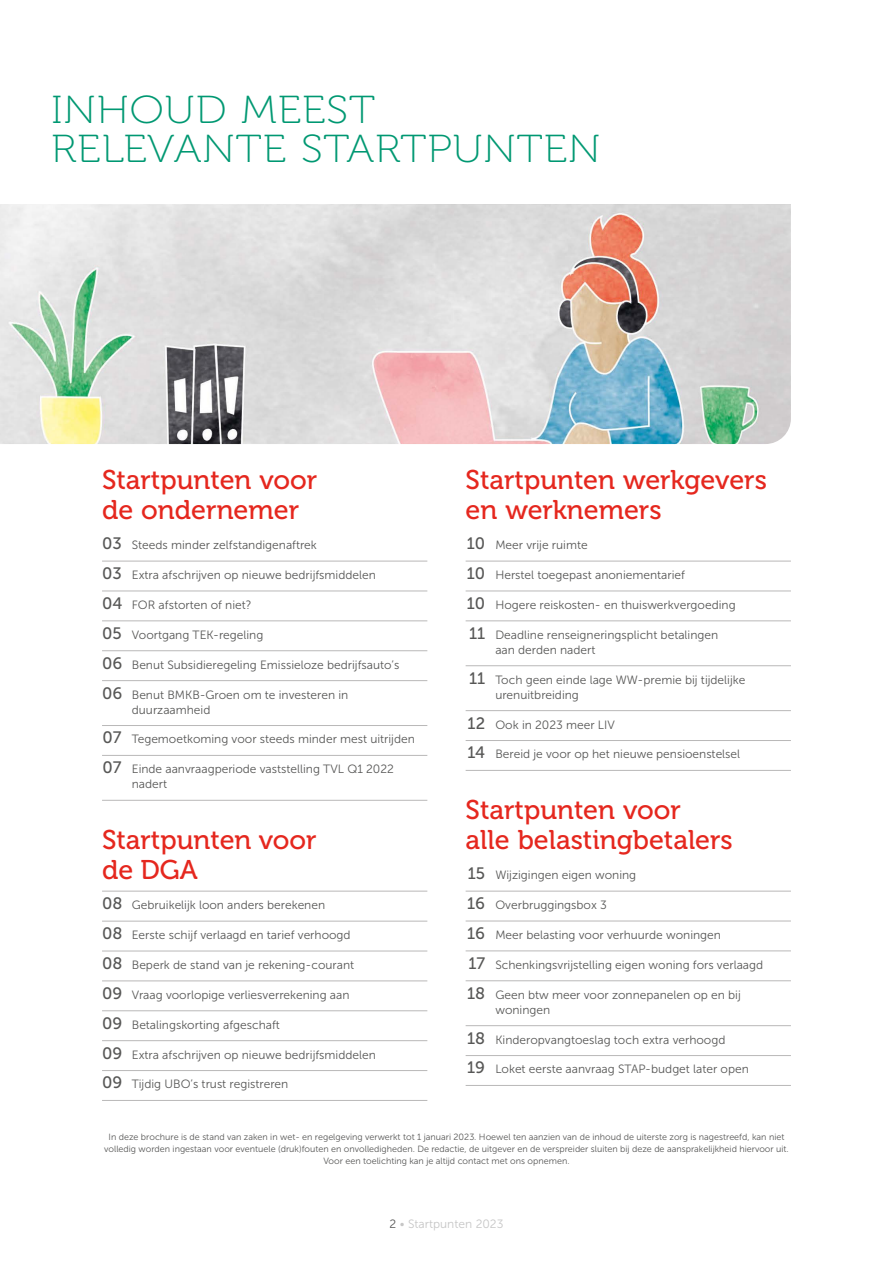
<style>
.page{position:relative;width:893px;height:1263px;background:#fff}
.page>*{position:absolute;margin:0;border:0;box-sizing:border-box;transform-origin:0 0}
.Kop_hoofdstuk{font:39px/39px "Museo 100";letter-spacing:.02em;color:#009872;scale:1.1 1}
.Inhoud_kopje{font:27px/30px "Museo 500";color:#e5271e}
.Inhoud_nieuw{font:27px/30px "Museo 500";color:#e5271e}
.Inhoud_nieuw-2{font:12px/15px "Museo Sans 300";color:#575756}
.t1{font:12px "Museo Sans 300";color:#c6c6c6}
.Platte_tekst{font:9px/12px "Museo Sans 300";color:#575756;text-align:center}
.s1{font-family:"Museo Sans 500";font-size:16.5px}
.s2{color:#575756}
</style>
<div class="page">
<hr style="left:102px;top:561px;width:325px;height:1px;background:#b9b8b8">
<hr style="left:102px;top:591px;width:325px;height:1px;background:#b9b8b8">
<hr style="left:102px;top:621px;width:325px;height:1px;background:#b9b8b8">
<hr style="left:102px;top:650px;width:325px;height:1px;background:#b9b8b8">
<hr style="left:102px;top:680px;width:325px;height:1px;background:#b9b8b8">
<hr style="left:102px;top:725px;width:325px;height:1px;background:#b9b8b8">
<hr style="left:102px;top:755px;width:325px;height:1px;background:#b9b8b8">
<hr style="left:102px;top:800px;width:325px;height:1px;background:#b9b8b8">
<hr style="left:102px;top:891px;width:325px;height:1px;background:#b9b8b8">
<hr style="left:102px;top:921px;width:325px;height:1px;background:#b9b8b8">
<hr style="left:102px;top:951px;width:325px;height:1px;background:#b9b8b8">
<hr style="left:102px;top:981px;width:325px;height:1px;background:#b9b8b8">
<hr style="left:102px;top:1010px;width:325px;height:1px;background:#b9b8b8">
<hr style="left:102px;top:1040px;width:325px;height:1px;background:#b9b8b8">
<hr style="left:102px;top:1070px;width:325px;height:1px;background:#b9b8b8">
<hr style="left:102px;top:1100px;width:325px;height:1px;background:#b9b8b8">
<hr style="left:466px;top:561px;width:325px;height:1px;background:#b9b8b8">
<hr style="left:466px;top:591px;width:325px;height:1px;background:#b9b8b8">
<hr style="left:466px;top:621px;width:325px;height:1px;background:#b9b8b8">
<hr style="left:466px;top:665px;width:325px;height:1px;background:#b9b8b8">
<hr style="left:466px;top:710px;width:325px;height:1px;background:#b9b8b8">
<hr style="left:466px;top:740px;width:325px;height:1px;background:#b9b8b8">
<hr style="left:466px;top:770px;width:325px;height:1px;background:#b9b8b8">
<hr style="left:466px;top:891px;width:325px;height:1px;background:#b9b8b8">
<hr style="left:466px;top:921px;width:325px;height:1px;background:#b9b8b8">
<hr style="left:466px;top:951px;width:325px;height:1px;background:#b9b8b8">
<hr style="left:466px;top:980px;width:325px;height:1px;background:#b9b8b8">
<hr style="left:466px;top:1025px;width:325px;height:1px;background:#b9b8b8">
<hr style="left:466px;top:1055px;width:325px;height:1px;background:#b9b8b8">
<hr style="left:466px;top:1085px;width:325px;height:1px;background:#b9b8b8">
<img style="left:0;top:204px;width:791px;height:240px">
<p class="Kop_hoofdstuk" style="left:51px;top:91px;width:501px">INHOUD MEEST<br>RELEVANTE STARTPUNTEN</p>
<p class="Inhoud_kopje" style="left:102px;top:465px;width:217px">Startpunten voor de ondernemer</p>
<p class="Inhoud_nieuw-2" style="left:102px;top:537px;width:216px"><span class="s1">03</span> Steeds minder zelfstandigenaftrek</p>
<p class="Inhoud_nieuw-2" style="left:102px;top:567px;width:275px"><span class="s1">03</span> Extra afschrijven op nieuwe bedrijfsmiddelen</p>
<p class="Inhoud_nieuw-2" style="left:102px;top:597px;width:151px"><span class="s1">04</span> FOR afstorten of niet?</p>
<p class="Inhoud_nieuw-2" style="left:102px;top:627px;width:163px"><span class="s1">05</span> Voortgang TEK-regeling</p>
<p class="Inhoud_nieuw-2" style="left:102px;top:657px;width:299px"><span class="s1">06</span> Benut Subsidieregeling Emissieloze bedrijfsauto’s</p>
<p class="Inhoud_nieuw-2" style="left:132px;top:687px;width:218px;text-indent:-30px"><span class="s1">06</span> Benut BMKB-Groen om te investeren in duurzaamheid</p>
<p class="Inhoud_nieuw-2" style="left:103px;top:732px;width:314px"><span class="s1">07</span> Tegemoetkoming voor steeds minder mest uitrijden</p>
<p class="Inhoud_nieuw-2" style="left:132px;top:762px;width:264px;text-indent:-29px"><span class="s1">07</span> Einde aanvraagperiode vaststelling TVL Q1 2022 nadert</p>
<p class="Inhoud_nieuw" style="left:102px;top:825px;width:216px">Startpunten voor de DGA</p>
<p class="Inhoud_nieuw-2" style="left:102px;top:897px;width:225px"><span class="s1">08</span> Gebruikelijk loon anders berekenen</p>
<p class="Inhoud_nieuw-2" style="left:102px;top:927px;width:250px"><span class="s1">08</span> Eerste schijf verlaagd en tarief verhoogd</p>
<p class="Inhoud_nieuw-2" style="left:102px;top:957px;width:254px"><span class="s1">08</span> Beperk de stand van je rekening-courant</p>
<p class="Inhoud_nieuw-2" style="left:102px;top:987px;width:249px"><span class="s1">09</span> Vraag voorlopige verliesverrekening aan</p>
<p class="Inhoud_nieuw-2" style="left:102px;top:1017px;width:179px"><span class="s1">09</span> Betalingskorting afgeschaft</p>
<p class="Inhoud_nieuw-2" style="left:102px;top:1047px;width:275px"><span class="s1">09</span> Extra afschrijven op nieuwe bedrijfsmiddelen</p>
<p class="Inhoud_nieuw-2" style="left:102px;top:1077px;width:188px"><span class="s1">09</span> Tijdig UBO’s trust registreren</p>
<p class="Inhoud_kopje" style="left:466px;top:465px;width:303px">Startpunten werkgevers en werknemers</p>
<p class="Inhoud_nieuw-2" style="left:467px;top:537px;width:122px"><span class="s1">10</span> Meer vrije ruimte</p>
<p class="Inhoud_nieuw-2" style="left:467px;top:567px;width:220px"><span class="s1">10</span> Herstel toegepast anoniementarief</p>
<p class="Inhoud_nieuw-2" style="left:467px;top:597px;width:270px"><span class="s1">10</span> Hogere reiskosten- en thuiswerkvergoeding</p>
<p class="Inhoud_nieuw-2" style="left:495px;top:627px;width:224px;text-indent:-26px"><span class="s1">11</span> Deadline renseigneringsplicht betalingen aan derden nadert</p>
<p class="Inhoud_nieuw-2" style="left:495px;top:672px;width:251px;text-indent:-26px"><span class="s1">11</span> Toch geen einde lage WW-premie bij tijdelijke urenuitbreiding</p>
<p class="Inhoud_nieuw-2" style="left:468px;top:717px;width:149px"><span class="s1">12</span> Ook in 2023 meer LIV</p>
<p class="Inhoud_nieuw-2" style="left:467px;top:747px;width:274px"><span class="s1">14</span> Bereid je voor op het nieuwe pensioenstelsel</p>
<p class="Inhoud_kopje" style="left:466px;top:795px;width:269px">Startpunten voor<br>alle belastingbetalers</p>
<p class="Inhoud_nieuw-2" style="left:468px;top:867px;width:170px"><span class="s1">15</span> Wijzigingen eigen woning</p>
<p class="Inhoud_nieuw-2" style="left:467px;top:897px;width:141px"><span class="s1">16</span> Overbruggingsbox 3</p>
<p class="Inhoud_nieuw-2" style="left:467px;top:927px;width:255px"><span class="s1">16</span> Meer belasting voor verhuurde woningen</p>
<p class="Inhoud_nieuw-2" style="left:468px;top:957px;width:296px"><span class="s1">17</span> Schenkingsvrijstelling eigen woning fors verlaagd</p>
<p class="Inhoud_nieuw-2" style="left:495px;top:987px;width:247px;text-indent:-28px"><span class="s1">18</span> Geen btw meer voor zonnepanelen op en bij woningen</p>
<p class="Inhoud_nieuw-2" style="left:467px;top:1032px;width:260px"><span class="s1">18</span> Kinderopvangtoeslag toch extra verhoogd</p>
<p class="Inhoud_nieuw-2" style="left:467px;top:1062px;width:283px"><span class="s1">19</span> Loket eerste aanvraag STAP-budget later open</p>
<p class="Platte_tekst" style="left:104px;top:1131px;width:686px">In deze brochure is de stand van zaken in wet- en regelgeving verwerkt tot 1 januari 2023. Hoewel ten aanzien van de inhoud de uiterste zorg is nagestreefd, kan niet volledig worden ingestaan voor eventuele (druk)fouten en onvolledigheden. De redactie, de uitgever en de verspreider sluiten bij deze de aansprakelijkheid hiervoor uit.<br>Voor een toelichting kan je altijd contact met ons opnemen.</p>
<p class="t1" style="left:389px;top:1218px;width:116px"><span class="s2">2</span> • Startpunten 2023</p>
</div>
